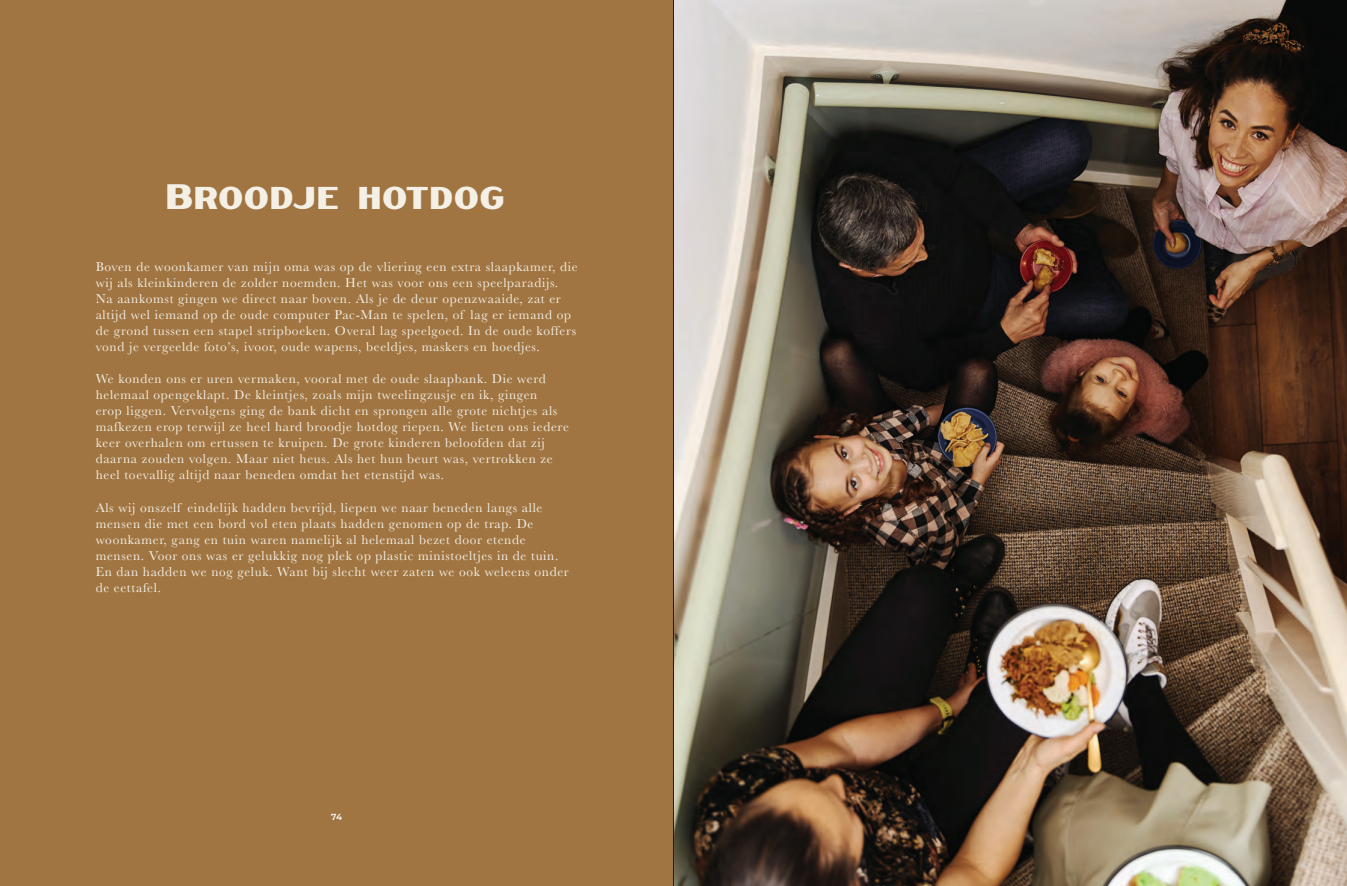
<style>
.page{position:relative;width:1347px;height:886px;background:#fff}
.page>*{position:absolute;margin:0;border:0;box-sizing:border-box;transform-origin:0 0}
.t1{font:47.5px "LHF Thick&Thin Sans";color:#f4f0e6}
.t2{font:13.38px/16px "Baskerville";letter-spacing:.05em;color:#f4f0e6}
.t3{font:600 8.75px "Montserrat";color:#fff}
</style>
<div class="page">
<div style="left:0;top:0;width:673px;height:886px;background:#a07542"></div>
<img style="left:674px;top:0;width:672px;height:886px">
<hr style="left:673px;top:0;width:1px;height:886px;background:#231f20">
<p class="t1" style="left:167px;top:170px;width:340px">Broodje hotdog</p>
<p class="t2" style="left:96px;top:259px;width:483px">Boven de woonkamer van mijn oma was op de vliering een extra slaapkamer, die wij als kleinkinderen de zolder noemden. Het was voor ons een speelparadijs.<br>Na aankomst gingen we direct naar boven. Als je de deur openzwaaide, zat er altijd wel iemand op de oude computer Pac-Man te spelen, of lag er iemand op de grond tussen een stapel stripboeken. Overal lag speelgoed. In de oude koffers vond je vergeelde foto’s, ivoor, oude wapens, beeldjes, maskers en hoedjes.</p>
<p class="t2" style="left:96px;top:371px;width:475px">We konden ons er uren vermaken, vooral met de oude slaapbank. Die werd helemaal opengeklapt. De kleintjes, zoals mijn tweelingzusje en ik, gingen<br>erop liggen. Vervolgens ging de bank dicht en sprongen alle grote nichtjes als mafkezen erop terwijl ze heel hard broodje hotdog riepen. We lieten ons iedere keer overhalen om ertussen te kruipen. De grote kinderen beloofden dat zij daarna zouden volgen. Maar niet heus. Als het hun beurt was, vertrokken ze heel toevallig altijd naar beneden omdat het etenstijd was.</p>
<p class="t2" style="left:96px;top:499px;width:474px">Als wij onszelf eindelijk hadden bevrijd, liepen we naar beneden langs alle mensen die met een bord vol eten plaats hadden genomen op de trap. De woonkamer, gang en tuin waren namelijk al helemaal bezet door etende mensen. Voor ons was er gelukkig nog plek op plastic ministoeltjes in de tuin.<br>En dan hadden we nog geluk. Want bij slecht weer zaten we ook weleens onder de eettafel.</p>
<p class="t3" style="left:331px;top:811px;width:12px">74</p>
</div>
